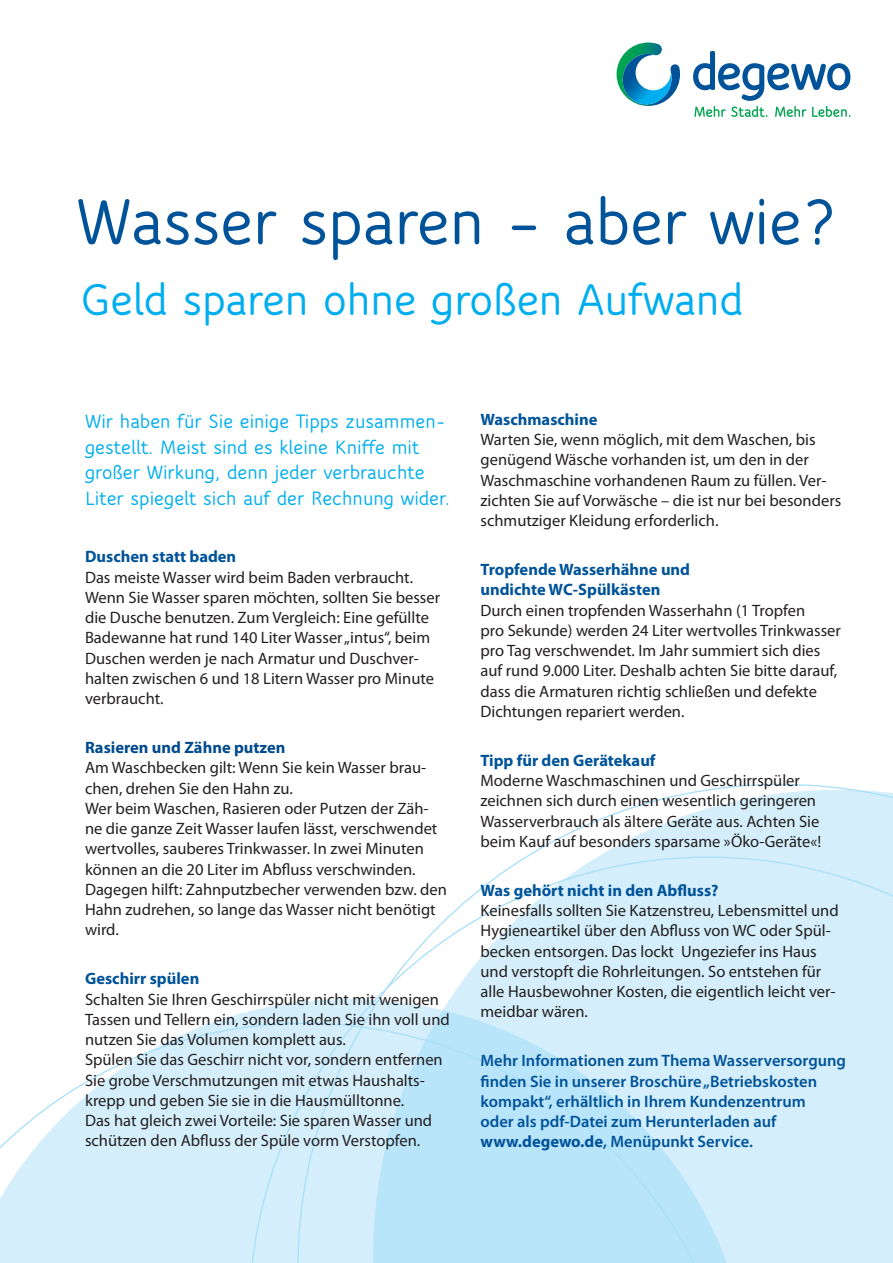
<style>
.page{position:relative;width:893px;height:1263px;background:#fff}
.page>*{position:absolute;margin:0;border:0;box-sizing:border-box;transform-origin:0 0}
.t1{font:700 70.5px "Speak OT";letter-spacing:-.005em;color:#015399}
.t2{font:700 48px "Speak OT";letter-spacing:-.005em;color:#00aeef}
.t3{font:700 21px/25.5px "Speak OT";color:#00aeef}
.t4{font:16.5px/20.2px "Myriad Pro";color:#231f20}
.t5{font:600 16.5px/20.2px "Myriad Pro";color:#015399}
.t6{font:700 16.5px/20.2px "Myriad Pro";color:#015399}
.t7{font:700 16.5px "Myriad Pro";color:#004a8d}
.s1{font-weight:700}
</style>
<div class="page">
<svg style="left:527px;top:784px;width:366px;height:72px"></svg>
<svg style="left:249px;top:856px;width:644px;height:407px"></svg>
<svg style="left:0;top:1023px;width:741px;height:240px;background:#cdecfa"></svg>
<svg style="left:693px;top:51px;width:157px;height:66px"></svg>
<svg style="left:617px;top:43px;width:63px;height:63px"></svg>
<h1 class="t1" style="left:77px;top:178px;width:763px">Wasser sparen – aber wie?</h1>
<h2 class="t2" style="left:81px;top:270px;width:664px">Geld sparen ohne großen Aufwand</h2>
<p class="t3" style="left:85px;top:408px;width:366px">Wir haben für Sie einige Tipps zusammen&shy;gestellt. Meist sind es kleine Kniffe mit großer Wirkung, denn jeder verbrauchte Liter spiegelt sich auf der Rechnung wider.</p>
<p class="t6" style="left:85px;top:546px;width:153px">Duschen statt baden</p>
<p class="t4" style="left:85px;top:567px;width:357px">Das meiste Wasser wird beim Baden verbraucht.<br>Wenn Sie Wasser sparen möchten, sollten Sie besser die Dusche benutzen. Zum Vergleich: Eine gefüllte Badewanne hat rund 140 Liter Wasser „intus“, beim Duschen werden je nach Armatur und Duschver&shy;halten zwischen 6 und 18 Litern Wasser pro Minute verbraucht.</p>
<p class="t7" style="left:85px;top:737px;width:202px">Rasieren und Zähne putzen</p>
<p class="t4" style="left:85px;top:757px;width:363px">Am Waschbecken gilt: Wenn Sie kein Wasser brau&shy;chen, drehen Sie den Hahn zu.<br>Wer beim Waschen, Rasieren oder Putzen der Zäh&shy;ne die ganze Zeit Wasser laufen lässt, verschwendet wertvolles, sauberes Trinkwasser. In zwei Minuten können an die 20 Liter im Abfluss verschwinden.<br>Dagegen hilft: Zahnputzbecher verwenden bzw. den Hahn zudrehen, so lange das Wasser nicht benötigt wird.</p>
<p class="t6" style="left:85px;top:968px;width:116px">Geschirr spülen</p>
<p class="t4" style="left:85px;top:989px;width:366px">Schalten Sie Ihren Geschirrspüler nicht mit wenigen Tassen und Tellern ein, sondern laden Sie ihn voll und nutzen Sie das Volumen komplett aus.<br>Spülen Sie das Geschirr nicht vor, sondern entfernen Sie grobe Verschmutzungen mit etwas Haushalts&shy;krepp und geben Sie sie in die Hausmülltonne.<br>Das hat gleich zwei Vorteile: Sie sparen Wasser und schützen den Abfluss der Spüle vorm Verstopfen.</p>
<p class="t6" style="left:480px;top:408px;width:119px">Waschmaschine</p>
<p class="t4" style="left:480px;top:429px;width:362px">Warten Sie, wenn möglich, mit dem Waschen, bis genügend Wäsche vorhanden ist, um den in der Waschmaschine vorhandenen Raum zu füllen. Ver&shy;zichten Sie auf Vorwäsche – die ist nur bei besonders schmutziger Kleidung erforderlich.</p>
<p class="t6" style="left:480px;top:559px;width:211px">Tropfende Wasserhähne und undichte WC-Spülkästen</p>
<p class="t4" style="left:480px;top:600px;width:362px">Durch einen tropfenden Wasserhahn (1 Tropfen<br>pro Sekunde) werden 24 Liter wertvolles Trinkwasser pro Tag verschwendet. Im Jahr summiert sich dies auf rund 9.000 Liter. Deshalb achten Sie bitte darauf, dass die Armaturen richtig schließen und defekte Dichtungen repariert werden.</p>
<p class="t6" style="left:480px;top:749px;width:177px">Tipp für den Gerätekauf</p>
<p class="t4" style="left:480px;top:770px;width:342px">Moderne Waschmaschinen und Geschirrspüler zeichnen sich durch einen wesentlich geringeren Wasserverbrauch als ältere Geräte aus. Achten Sie beim Kauf auf besonders sparsame »Öko-Geräte«!</p>
<p class="t6" style="left:480px;top:879px;width:239px">Was gehört nicht in den Abfluss?</p>
<p class="t4" style="left:480px;top:900px;width:360px">Keinesfalls sollten Sie Katzenstreu, Lebensmittel und Hygieneartikel über den Abfluss von WC oder Spül&shy;becken entsorgen. Das lockt Ungeziefer ins Haus und verstopft die Rohrleitungen. So entstehen für alle Hausbewohner Kosten, die eigentlich leicht ver&shy;meidbar wären.</p>
<p class="t5" style="left:480px;top:1050px;width:367px">Mehr Informationen zum Thema Wasserversorgung finden Sie in unserer Broschüre „Betriebskosten kompakt“, erhältlich in Ihrem Kundenzentrum<br>oder als pdf-Datei zum Herunterladen auf <span class="s1">www.degewo.de</span>, Menüpunkt Service.</p>
</div>
